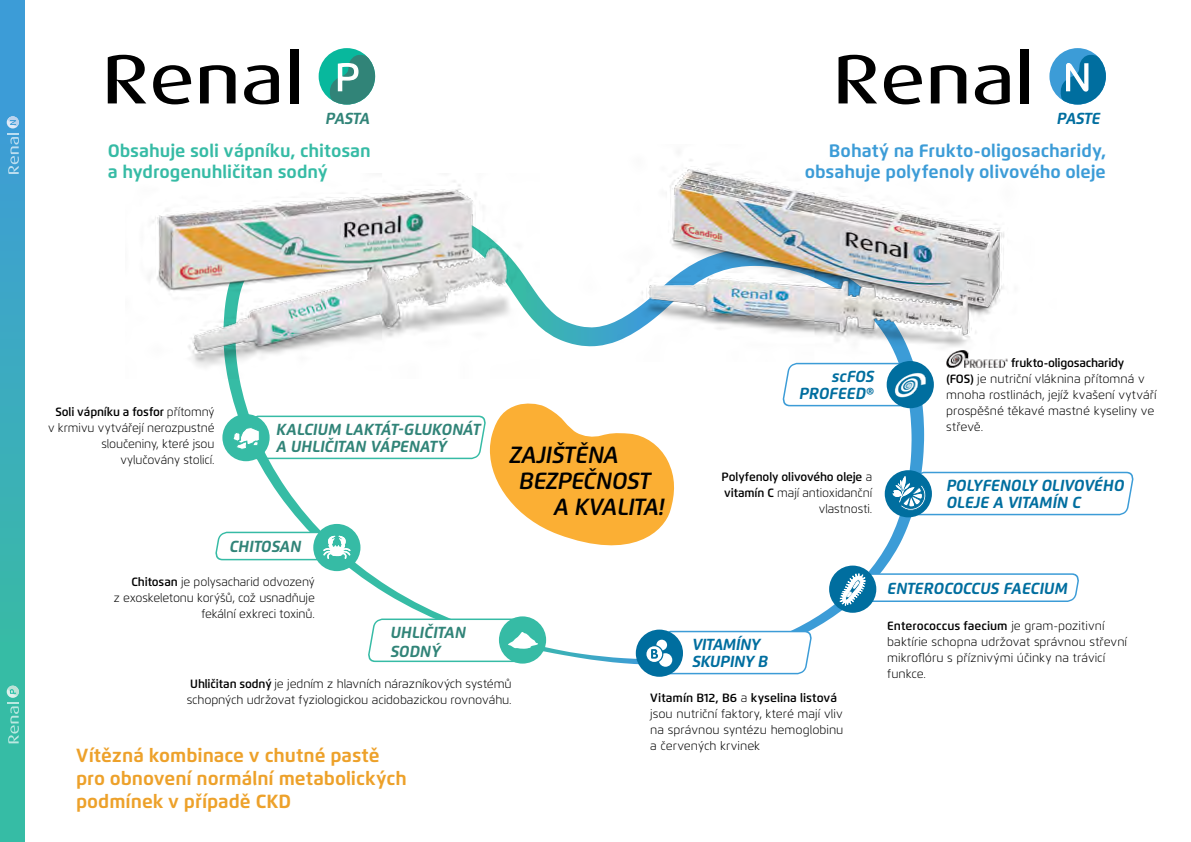
<style>
.page{position:relative;width:1191px;height:842px;background:#fff}
.page>*{position:absolute;margin:0;border:0;box-sizing:border-box;transform-origin:0 0}
.t1{font:italic 600 23.4px "Flexo";letter-spacing:-.015em;color:#000}
.t2{font:700 19px/22.8px "Flexo";color:#eda12a}
.t3{font:700 18px/21.6px "Flexo";color:#3c9cd7;text-align:right}
.t4{font:700 18px/21.6px "Flexo";color:#36bba5}
.t5{font:italic 700 16px/17px "Flexo";letter-spacing:-.01em;color:#006e9f}
.t6{font:italic 700 16px/19.2px "Flexo";color:#318478}
.t7{font:300 12px/16px "Flexo";color:#000}
.t8{font:600 12px/16px "Flexo";letter-spacing:-.01em;color:#000;text-align:right}
.s1{font-weight:600}
.s2{font-weight:300}
</style>
<div class="page">
<svg style="left:227px;top:297px;width:697px;height:368px"></svg>
<div style="left:499px;top:616px;width:47px;height:48px;background:#36bba5;border-radius:50%"></div>
<svg style="left:366px;top:618px;width:172px;height:45px"></svg>
<svg style="left:780px;top:362px;width:140px;height:45px"></svg>
<div style="left:886px;top:361px;width:48px;height:47px;background:#006e9f;border-radius:50%"></div>
<div style="left:0;top:0;width:24px;height:842px;background:linear-gradient(to bottom,#3f98dc,#36c19c)"></div>
<svg style="left:7px;top:133px;width:12px;height:41px"></svg>
<div style="left:7px;top:116px;width:12px;height:12px;background:#e1eaf7;border-radius:50%"></div>
<svg style="left:8px;top:116px;width:11px;height:10px"></svg>
<svg style="left:7px;top:702px;width:12px;height:41px"></svg>
<svg style="left:7px;top:686px;width:12px;height:12px"></svg>
<svg style="left:8px;top:686px;width:11px;height:9px"></svg>
<svg style="left:975px;top:65px;width:34px;height:39px"></svg>
<div style="left:1020px;top:49px;width:9px;height:54px;background:#000"></div>
<svg style="left:930px;top:65px;width:36px;height:38px"></svg>
<svg style="left:838px;top:55px;width:39px;height:48px"></svg>
<svg style="left:884px;top:65px;width:38px;height:39px"></svg>
<div style="left:1049px;top:48px;width:57px;height:57px;background:#3c9cd7;border-radius:50%"></div>
<svg style="left:1060px;top:55px;width:46px;height:50px"></svg>
<div style="left:319px;top:48px;width:56px;height:57px;background:#08b89d;border-radius:50%"></div>
<svg style="left:329px;top:55px;width:46px;height:50px"></svg>
<div style="left:290px;top:49px;width:8px;height:54px;background:#000"></div>
<svg style="left:200px;top:65px;width:35px;height:38px"></svg>
<svg style="left:244px;top:65px;width:35px;height:39px"></svg>
<svg style="left:153px;top:65px;width:38px;height:39px"></svg>
<svg style="left:108px;top:55px;width:38px;height:48px"></svg>
<svg style="left:884px;top:470px;width:48px;height:47px"></svg>
<div style="left:636px;top:630px;width:47px;height:47px;background:#006e9f;border-radius:50%"></div>
<svg style="left:646px;top:630px;width:168px;height:45px"></svg>
<div style="left:313px;top:524px;width:47px;height:47px;background:#36bba5;border-radius:50%"></div>
<svg style="left:215px;top:403px;width:461px;height:159px"></svg>
<div style="left:829px;top:566px;width:47px;height:47px;background:#006e9f;border-radius:50%"></div>
<img style="left:558px;top:159px;width:446px;height:202px">
<img style="left:149px;top:180px;width:390px;height:198px">
<svg style="left:892px;top:471px;width:242px;height:45px"></svg>
<svg style="left:840px;top:573px;width:239px;height:39px"></svg>
<img style="left:889px;top:367px;width:45px;height:37px">
<img style="left:943px;top:346px;width:65px;height:22px">
<h3 class="t6" style="left:325px;top:109px;width:46px">PASTA</h3>
<h3 class="t5" style="left:1057px;top:110px;width:45px">PASTE</h3>
<h3 class="t4" style="left:108px;top:139px;width:265px">Obsahuje soli vápníku, chitosan a hydrogenuhličitan sodný</h3>
<h3 class="t3" style="left:804px;top:139px;width:303px">Bohatý na Frukto-oligosacharidy, obsahuje polyfenoly olivového oleje</h3>
<p class="t7" style="left:48px;top:403px;width:168px;text-align:right"><span class="s1">Soli vápníku a fosfor</span> přítomný v krmivu vytvářejí nerozpustné sloučeniny, které jsou vylučovány stolicí.</p>
<h3 class="t6" style="left:276px;top:421px;width:206px;line-height:17px">KALCIUM LAKTÁT-GLUKONÁT<br>A UHLIČITAN VÁPENATÝ</h3>
<h3 class="t6" style="left:229px;top:537px;width:73px">CHITOSAN</h3>
<p class="t7" style="left:114px;top:574px;width:203px;text-align:right"><span class="s1">Chitosan</span> je polysacharid odvozený<br>z exoskeletonu korýšů, což usnadňuje fekální exkreci toxinů.</p>
<h3 class="t6" style="left:390px;top:622px;width:77px">UHLIČITAN<br>SODNÝ</h3>
<h1 class="t1" style="left:509px;top:440px;width:111px">ZAJIŠTĚNA</h1>
<h1 class="t1" style="left:519px;top:466px;width:133px">BEZPEČNOST</h1>
<h1 class="t1" style="left:553px;top:492px;width:113px">A KVALITA!</h1>
<h3 class="t5" style="left:799px;top:368px;width:77px;text-align:right">scFOS<br>PROFEED®</h3>
<p class="t8" style="left:721px;top:469px;width:152px">Polyfenoly olivového oleje <span class="s2">a </span>vitamín C <span class="s2">mají antioxidanční vlastnosti.</span></p>
<h3 class="t5" style="left:692px;top:636px;width:77px">VITAMÍNY<br>SKUPINY B</h3>
<p class="t7" style="left:187px;top:676px;width:326px"><span class="s1">Uhličitan sodný</span> je jedním z hlavních nárazníkových systémů schopných udržovat fyziologickou acidobazickou rovnováhu.</p>
<h2 class="t2" style="left:76px;top:744px;width:332px">Vítězná kombinace v chutné pastě pro obnovení normální metabolických podmínek v případě CKD</h2>
<p class="t7" style="left:650px;top:690px;width:195px"><span class="s1">Vitamín B12, B6</span> a <span class="s1">kyselina listová </span>jsou nutriční faktory, které mají vliv na správnou syntézu hemoglobinu a červených krvinek</p>
<p class="t7" style="left:946px;top:355px;width:212px;text-indent:65px"><span class="s1">frukto-oligosacharidy<br>(FOS)</span> je nutriční vláknina přítomná v mnoha rostlinách, jejíž kvašení vytváří prospěšné těkavé mastné kyseliny ve střevě.</p>
<h3 class="t5" style="left:946px;top:477px;width:179px">POLYFENOLY OLIVOVÉHO<br>OLEJE A VITAMÍN C</h3>
<h3 class="t5" style="left:887px;top:580px;width:182px">ENTEROCOCCUS FAECIUM</h3>
<p class="t7" style="left:887px;top:617px;width:241px"><span class="s1">Enterococcus faecium</span> je gram-pozitivní baktírie schopna udržovat správnou střevní mikroflóru s příznivými účinky na trávicí funkce.</p>
</div>
